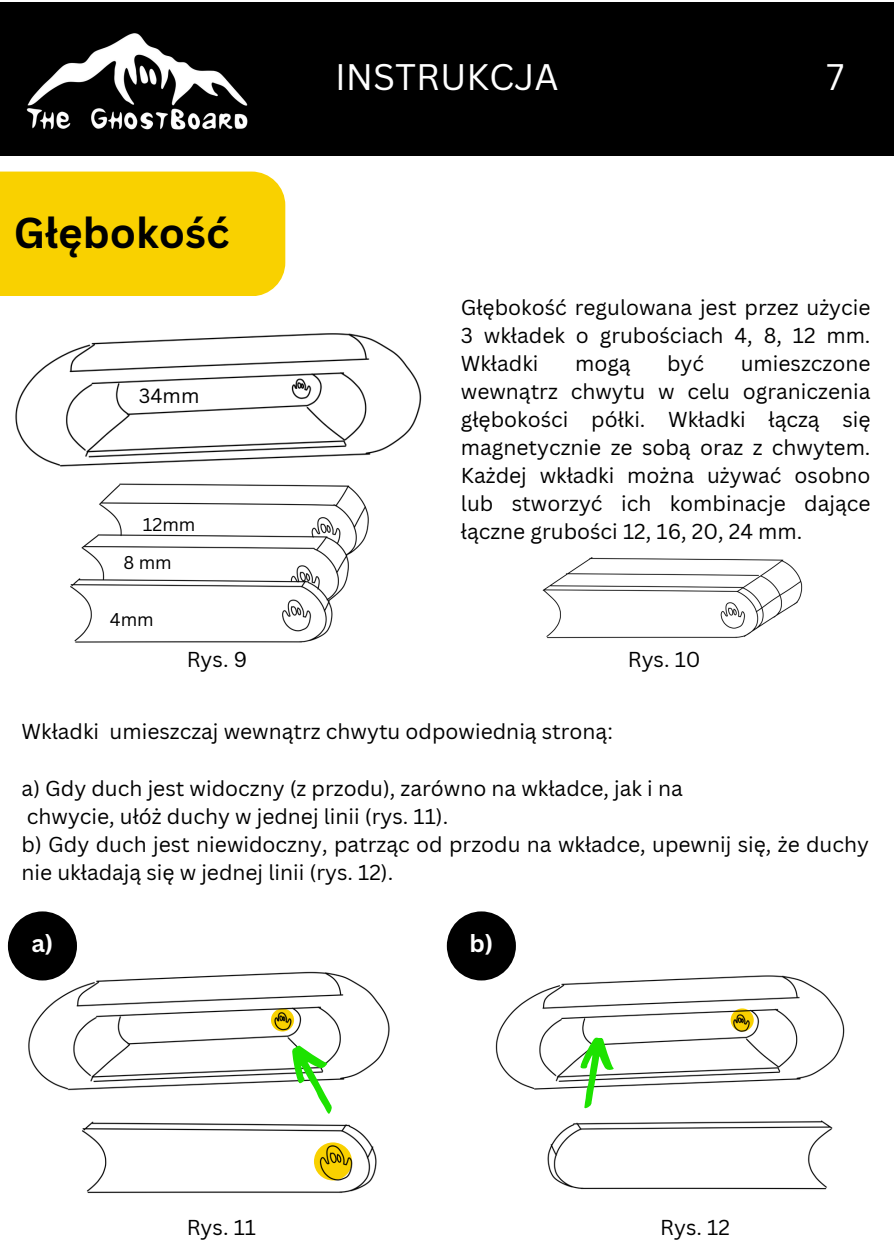
<style>
.page{position:relative;width:894px;height:1258px;background:#fff}
.page>*{position:absolute;margin:0;border:0;box-sizing:border-box;transform-origin:0 0}
.t1{font:700 42px "Canva Sans";color:#000}
.t2{font:36px "Canva Sans";color:#fff}
.t3{font:700 24px "Canva Sans";color:#fff}
.t4{font:21px/27.9px "Canva Sans";color:#000;text-align:justify}
.t5{font:20.1px "Canva Sans";color:#000}
.t6{font:18px "Canva Sans";color:#000}
</style>
<div class="page">
<div style="left:0;top:3px;width:893px;height:153px;background:#000"></div>
<img style="left:0;top:2px;width:266px;height:170px">
<div style="left:0;top:172px;width:285px;height:124px;background:#f9d100"></div>
<img style="left:542px;top:557px;width:261px;height:82px">
<img style="left:7px;top:926px;width:383px;height:268px">
<svg style="left:284px;top:1037px;width:63px;height:83px"></svg>
<img style="left:463px;top:912px;width:382px;height:278px">
<svg style="left:570px;top:1034px;width:50px;height:79px"></svg>
<img style="left:70px;top:483px;width:299px;height:160px">
<img style="left:8px;top:259px;width:414px;height:208px">
<div style="left:8px;top:911px;width:69px;height:69px;background:#000;border-radius:50%"></div>
<div style="left:446px;top:911px;width:70px;height:69px;background:#000;border-radius:50%"></div>
<h2 class="t1" style="left:14px;top:203px;width:217px">Głębokość</h2>
<p class="t5" style="left:139px;top:381px;width:62px">34mm</p>
<h4 class="t6" style="left:143px;top:512px;width:54px">12mm</h4>
<h4 class="t6" style="left:123px;top:550px;width:50px">8 mm</h4>
<p class="t6" style="left:110px;top:607px;width:45px">4mm</p>
<h4 class="t2" style="left:335px;top:52px;width:225px">INSTRUKCJA</h4>
<p class="t2" style="left:826px;top:52px;width:19px">7</p>
<p class="t4" style="left:461px;top:293px;width:411px">Głębokość regulowana jest przez użycie 3 wkładek o grubościach 4, 8, 12 mm.<br>Wkładki</p>
<p class="t4" style="left:461px;top:349px;width:411px;text-indent:280px">umieszczone wewnątrz chwytu w celu ograniczenia głębokości półki. Wkładki łączą się magnetycznie ze sobą oraz z chwytem.<br>Każdej wkładki można używać osobno lub stworzyć ich kombinacje dające łączne grubości 12, 16, 20, 24 mm.</p>
<p class="t4" style="left:575px;top:349px;width:57px">mogą</p>
<p class="t4" style="left:667px;top:349px;width:39px">być</p>
<p class="t4" style="left:187px;top:644px;width:62px">Rys. 9</p>
<h4 class="t4" style="left:627px;top:644px;width:74px">Rys. 10</h4>
<p class="t4" style="left:22px;top:717px;width:592px">Wkładki umieszczaj wewnątrz chwytu odpowiednią stroną:</p>
<h4 class="t4" style="left:22px;top:773px;width:848px;text-align:left">a) Gdy duch jest widoczny (z przodu), zarówno na wkładce, jak i na<br>chwycie, ułóż duchy w jednej linii (rys. 11).<br>b) Gdy duch jest niewidoczny, patrząc od przodu na wkładce, upewnij się, że duchy nie układają się w jednej linii (rys. 12).</h4>
<p class="t3" style="left:31px;top:926px;width:24px">a)</p>
<h3 class="t3" style="left:469px;top:926px;width:25px">b)</h3>
<h4 class="t4" style="left:187px;top:1213px;width:71px">Rys. 11</h4>
<h4 class="t4" style="left:660px;top:1213px;width:71px">Rys. 12</h4>
</div>
